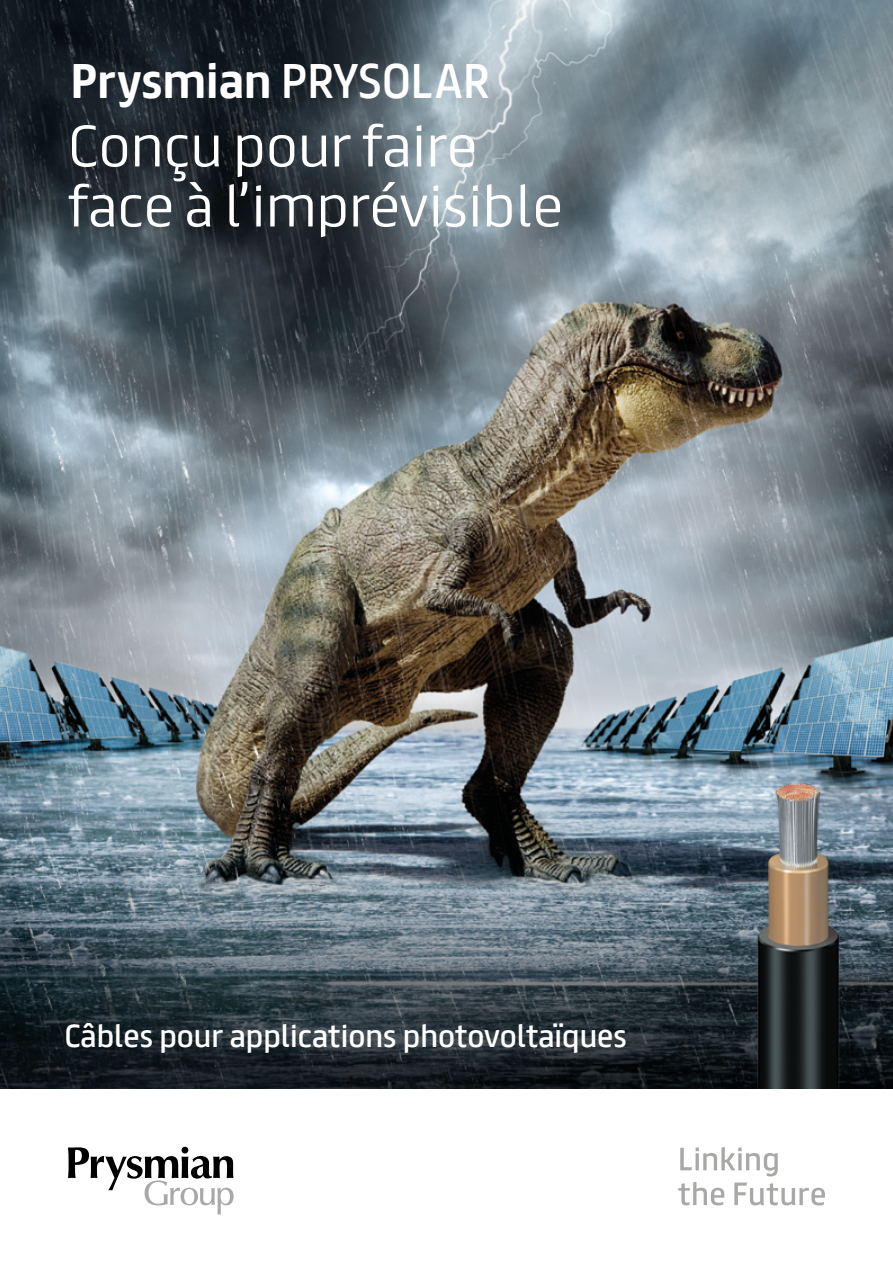
<style>
.page{position:relative;width:893px;height:1263px;background:#fff}
.page>*{position:absolute;margin:0;border:0;box-sizing:border-box;transform-origin:0 0}
.t1{font:300 52.5px/60px "FS Truman";color:#fff}
.t2{font:700 43.5px "FS Truman";color:#fff}
.t3{font:28.5px "FS Truman";color:#fff}
.s1{font-weight:400}
</style>
<div class="page">
<img style="left:0;top:0;width:893px;height:1089px">
<img style="left:728px;top:770px;width:135px;height:319px">
<svg style="left:680px;top:1147px;width:98px;height:29px"></svg>
<svg style="left:678px;top:1182px;width:46px;height:23px"></svg>
<svg style="left:734px;top:1182px;width:91px;height:23px"></svg>
<svg style="left:68px;top:1147px;width:166px;height:67px"></svg>
<h2 class="t2" style="left:71px;top:43px;width:421px">Prysmian <span class="s1">PRYSOLAR</span></h2>
<h1 class="t1" style="left:68px;top:112px;width:496px">Conçu pour faire face à l’imprévisible</h1>
<p class="t3" style="left:65px;top:1011px;width:564px">Câbles pour applications photovoltaïques</p>
</div>
